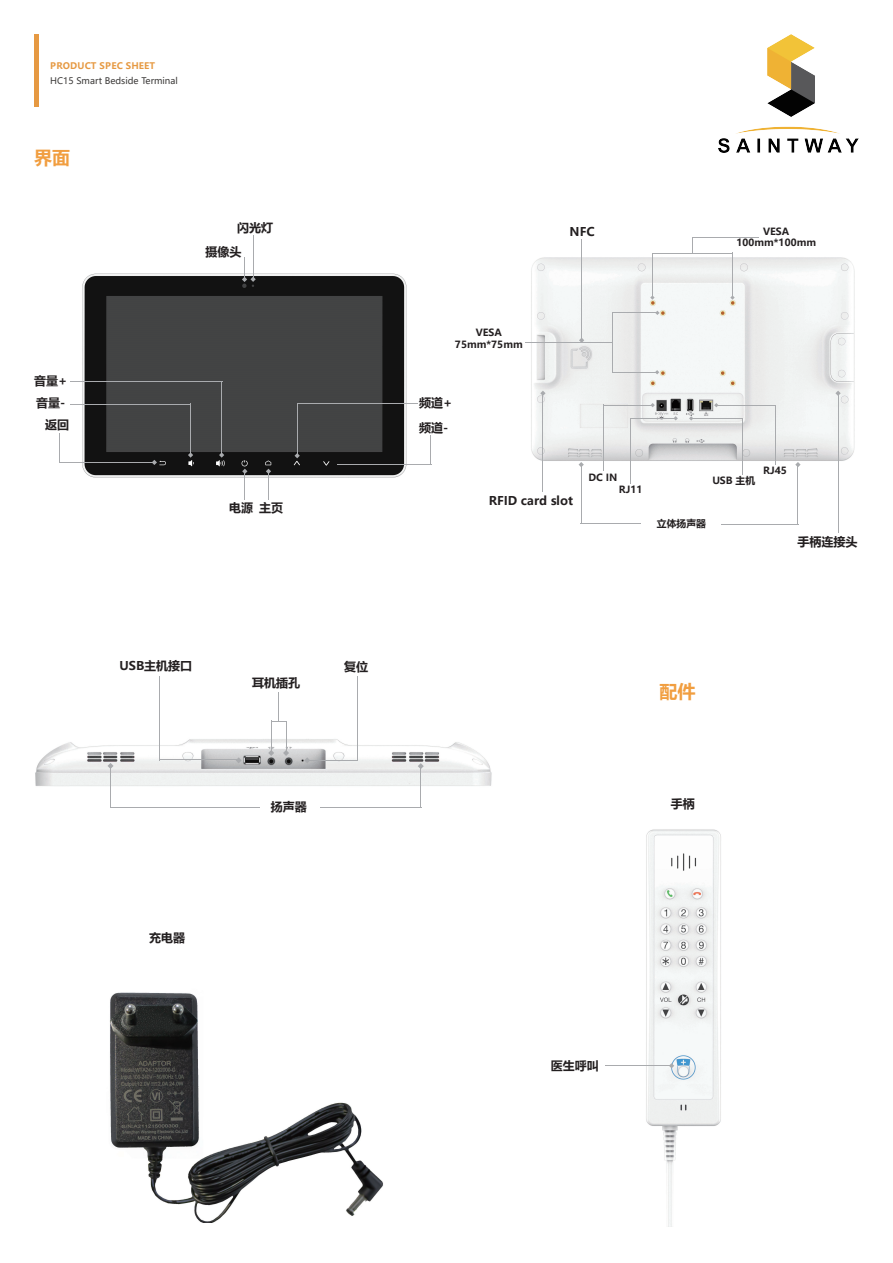
<style>
.page{position:relative;width:893px;height:1263px;background:#fff}
.page>*{position:absolute;margin:0;border:0;box-sizing:border-box;transform-origin:0 0}
.t1{font:700 18px "Microsoft Ya Hei";color:#f19e40}
.t2{font:700 12px/24.8px "Microsoft Ya Hei";color:#231f20}
.t3{font:700 9.9px/11.9px "Microsoft Ya Hei";color:#231f20;text-align:center}
.t4{font:9px "Microsoft Ya Hei";color:#3d3b3a}
.t5{font:700 9px "Microsoft Ya Hei";letter-spacing:.02em;color:#e69942}
</style>
<div class="page">
<img style="left:35px;top:739px;width:457px;height:47px">
<hr style="left:320px;top:807px;width:101px;height:1px;background:#a9abae">
<hr style="left:159px;top:676px;width:1px;height:84px;background:#a9abae">
<hr style="left:159px;top:759px;width:80px;height:1px;background:#a9abae">
<svg style="left:236px;top:757px;width:6px;height:6px"></svg>
<svg style="left:268px;top:750px;width:6px;height:6px"></svg>
<hr style="left:307px;top:760px;width:51px;height:1px;background:#a9abae">
<hr style="left:357px;top:677px;width:1px;height:84px;background:#a9abae">
<svg style="left:304px;top:757px;width:6px;height:6px"></svg>
<hr style="left:286px;top:721px;width:1px;height:32px;background:#a9abae">
<svg style="left:283px;top:750px;width:6px;height:6px"></svg>
<hr style="left:420px;top:766px;width:1px;height:42px;background:#a9abae">
<svg style="left:418px;top:763px;width:6px;height:6px"></svg>
<hr style="left:271px;top:721px;width:1px;height:33px;background:#a9abae">
<svg style="left:271px;top:693px;width:15px;height:29px"></svg>
<hr style="left:110px;top:807px;width:150px;height:1px;background:#a9abae">
<hr style="left:110px;top:766px;width:1px;height:42px;background:#a9abae">
<svg style="left:108px;top:763px;width:6px;height:6px"></svg>
<img style="left:82px;top:273px;width:325px;height:205px">
<hr style="left:59px;top:462px;width:94px;height:1px;background:#a9abae">
<hr style="left:59px;top:433px;width:1px;height:30px;background:#a9abae">
<svg style="left:152px;top:460px;width:5px;height:5px"></svg>
<hr style="left:337px;top:464px;width:94px;height:1px;background:#a9abae">
<hr style="left:430px;top:435px;width:1px;height:30px;background:#a9abae">
<hr style="left:297px;top:403px;width:121px;height:1px;background:#a9abae">
<hr style="left:297px;top:403px;width:1px;height:51px;background:#a9abae">
<svg style="left:295px;top:453px;width:5px;height:5px"></svg>
<hr style="left:70px;top:404px;width:121px;height:1px;background:#a9abae">
<hr style="left:190px;top:404px;width:1px;height:51px;background:#a9abae">
<svg style="left:188px;top:452px;width:5px;height:6px"></svg>
<hr style="left:70px;top:381px;width:152px;height:1px;background:#a9abae">
<hr style="left:221px;top:381px;width:1px;height:73px;background:#a9abae">
<svg style="left:219px;top:452px;width:5px;height:6px"></svg>
<svg style="left:242px;top:469px;width:5px;height:30px"></svg>
<svg style="left:266px;top:469px;width:5px;height:30px"></svg>
<hr style="left:253px;top:235px;width:1px;height:43px;background:#a9abae">
<svg style="left:242px;top:258px;width:14px;height:24px"></svg>
<img style="left:646px;top:829px;width:75px;height:397px">
<hr style="left:605px;top:1065px;width:66px;height:1px;background:#a9abae">
<svg style="left:669px;top:1063px;width:5px;height:5px"></svg>
<hr style="left:34px;top:34px;width:4px;height:72px;background:#e69942">
<img style="left:531px;top:257px;width:324px;height:208px">
<hr style="left:542px;top:395px;width:1px;height:97px;background:#a9abae">
<svg style="left:540px;top:391px;width:6px;height:5px"></svg>
<hr style="left:838px;top:395px;width:1px;height:137px;background:#a9abae">
<svg style="left:835px;top:391px;width:6px;height:5px"></svg>
<hr style="left:581px;top:465px;width:1px;height:59px;background:#a9abae">
<svg style="left:579px;top:462px;width:5px;height:5px"></svg>
<hr style="left:797px;top:465px;width:1px;height:59px;background:#a9abae">
<svg style="left:795px;top:462px;width:6px;height:5px"></svg>
<hr style="left:603px;top:405px;width:1px;height:66px;background:#a9abae">
<svg style="left:650px;top:403px;width:5px;height:4px"></svg>
<svg style="left:673px;top:416px;width:5px;height:4px"></svg>
<svg style="left:689px;top:416px;width:4px;height:5px"></svg>
<svg style="left:714px;top:403px;width:4px;height:4px"></svg>
<hr style="left:630px;top:418px;width:1px;height:65px;background:#a9abae">
<hr style="left:742px;top:418px;width:1px;height:56px;background:#a9abae">
<hr style="left:775px;top:405px;width:1px;height:59px;background:#a9abae">
<hr style="left:721px;top:524px;width:77px;height:1px;background:#a9abae">
<hr style="left:581px;top:524px;width:60px;height:1px;background:#a9abae">
<svg style="left:650px;top:295px;width:5px;height:5px"></svg>
<hr style="left:652px;top:253px;width:1px;height:45px;background:#a9abae">
<hr style="left:652px;top:253px;width:81px;height:1px;background:#a9abae">
<svg style="left:730px;top:295px;width:5px;height:5px"></svg>
<hr style="left:732px;top:253px;width:1px;height:45px;background:#a9abae">
<hr style="left:692px;top:237px;width:67px;height:1px;background:#a9abae">
<svg style="left:692px;top:238px;width:1px;height:15px"></svg>
<hr style="left:603px;top:405px;width:50px;height:1px;background:#a9abae">
<hr style="left:630px;top:418px;width:46px;height:1px;background:#a9abae">
<hr style="left:716px;top:405px;width:60px;height:1px;background:#a9abae">
<hr style="left:691px;top:418px;width:52px;height:1px;background:#a9abae">
<svg style="left:655px;top:311px;width:4px;height:4px"></svg>
<hr style="left:612px;top:312px;width:45px;height:1px;background:#a9abae">
<hr style="left:612px;top:312px;width:1px;height:61px;background:#a9abae">
<svg style="left:655px;top:370px;width:4px;height:4px"></svg>
<hr style="left:612px;top:372px;width:45px;height:1px;background:#a9abae">
<hr style="left:525px;top:342px;width:88px;height:1px;background:#a9abae">
<hr style="left:581px;top:239px;width:1px;height:102px;background:#a9abae">
<svg style="left:579px;top:338px;width:5px;height:4px"></svg>
<img style="left:110px;top:992px;width:273px;height:230px">
<img style="left:718px;top:34px;width:141px;height:119px">
<p class="t5" style="left:50px;top:59px;width:107px">PRODUCT SPEC SHEET</p>
<p class="t4" style="left:50px;top:75px;width:129px">HC15 Smart Bedside Terminal</p>
<h1 class="t1" style="left:34px;top:144px;width:37px">界面</h1>
<p class="t2" style="left:237px;top:215px;width:37px">闪光灯</p>
<p class="t2" style="left:205px;top:239px;width:37px">摄像头</p>
<p class="t2" style="left:34px;top:368px;width:35px">音量+</p>
<p class="t2" style="left:36px;top:390px;width:31px">音量-</p>
<p class="t2" style="left:45px;top:412px;width:26px">返回</p>
<p class="t2" style="left:229px;top:494px;width:55px">电源主页</p>
<p class="t2" style="left:120px;top:653px;width:74px">USB主机接口</p>
<p class="t2" style="left:149px;top:925px;width:37px">充电器</p>
<p class="t2" style="left:252px;top:670px;width:49px">耳机插孔</p>
<p class="t2" style="left:344px;top:654px;width:25px">复位</p>
<p class="t2" style="left:271px;top:794px;width:37px">扬声器</p>
<p class="t2" style="left:570px;top:219px;width:26px">NFC</p>
<p class="t3" style="left:736px;top:225px;width:81px">VESA<br>100mm*100mm</p>
<p class="t3" style="left:455px;top:326px;width:69px">VESA<br>75mm*75mm</p>
<p class="t2" style="left:419px;top:390px;width:35px">频道+频道-</p>
<p class="t2" style="left:489px;top:488px;width:86px">RFID card slot</p>
<p class="t3" style="left:588px;top:471px;width:30px">DC IN</p>
<p class="t3" style="left:619px;top:483px;width:25px">RJ11</p>
<p class="t3" style="left:712px;top:474px;width:44px">USB 主机</p>
<p class="t3" style="left:763px;top:464px;width:25px">RJ45</p>
<p class="t3" style="left:657px;top:517px;width:51px">立体扬声器</p>
<p class="t2" style="left:797px;top:529px;width:61px">手柄连接头</p>
<h1 class="t1" style="left:659px;top:679px;width:37px">配件</h1>
<p class="t2" style="left:671px;top:790px;width:25px">手柄</p>
<p class="t2" style="left:551px;top:1053px;width:49px">医生呼叫</p>
</div>
